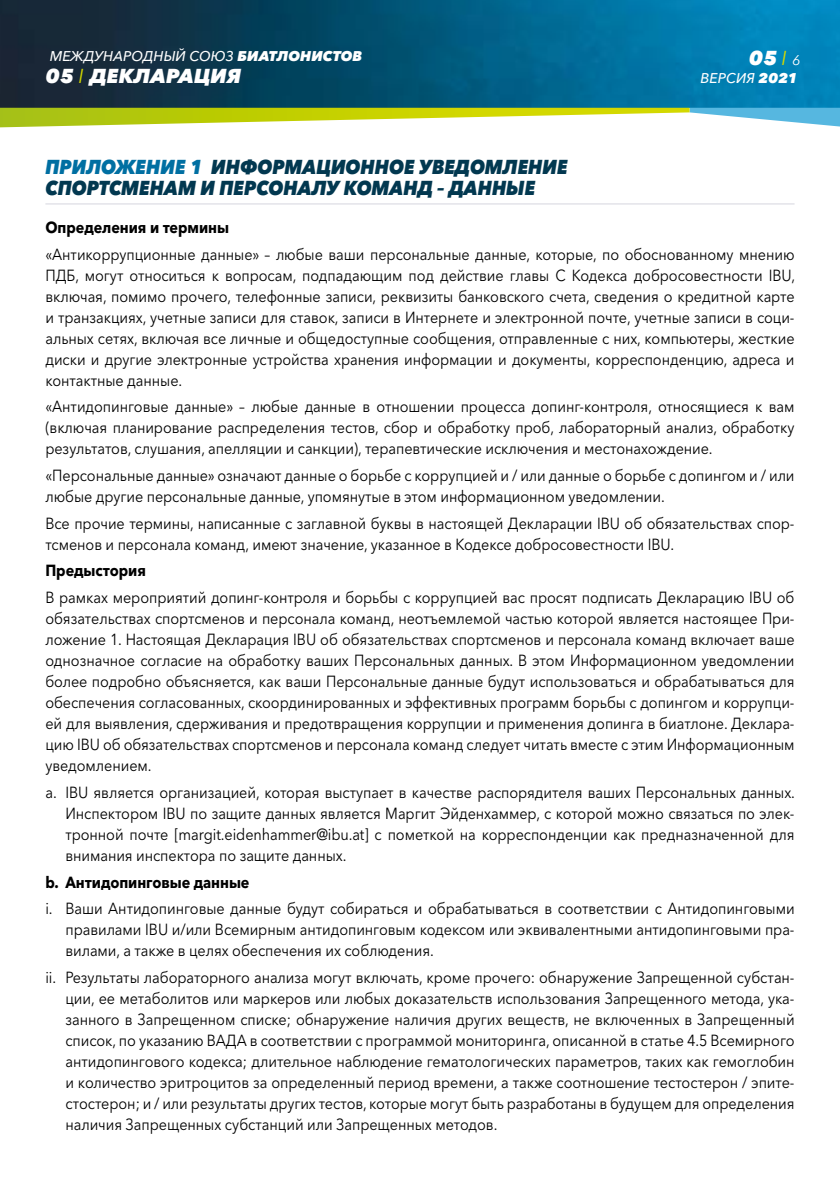
<style>
.page{position:relative;width:840px;height:1191px;background:#fff}
.page>*{position:absolute;margin:0;border:0;box-sizing:border-box;transform-origin:0 0}
.Grundtext{font:italic 800 20px/21px "Avenir Next W1 G";letter-spacing:-.005em;color:#023850;scale:.9 1}
.t1{font:italic 800 20px "Avenir Next W1 G";letter-spacing:.005em;color:#fff}
.Grundtext-2{font:16px/21px "Avenir Next W1 G";letter-spacing:-.005em;color:#000;text-align:justify;scale:.9 1}
.Grundtext-3{font:700 16px "Avenir Next W1 G";letter-spacing:-.005em;color:#000;scale:.9 1}
.t2{font:italic 500 14px "Avenir Next W1 G";letter-spacing:.005em;color:#fff}
.s1{font-weight:800}
.s2{font-weight:400;color:#d3d800}
.s3{font-weight:400;font-size:14px}
.s4{color:#006fa2}
</style>
<div class="page">
<img style="left:0;top:0;width:839px;height:108px">
<svg style="left:0;top:108px;width:839px;height:20px"></svg>
<hr style="left:45px;top:203px;width:749px;height:1px;background:#d5d6de">
<p class="t2" style="left:50px;top:48px;width:314px">MЕЖДУНАРОДНЫЙ СОЮЗ <span class="s1">БИАТЛОНИСТОВ</span></p>
<p class="t1" style="left:46px;top:64px;width:197px">05 <span class="s2">I</span> ДЕКЛАРАЦИЯ</p>
<p class="t1" style="left:748px;top:46px;width:53px">05<span class="s2">I</span> <span class="s3">6</span></p>
<p class="t2" style="left:700px;top:70px;width:98px">ВЕРСИЯ <span class="s1">2021</span></p>
<p class="Grundtext" style="left:45px;top:156px;width:581px"><span class="s4">ПРИЛОЖЕНИЕ 1</span> ИНФОРМАЦИОННОЕ УВЕДОМЛЕНИЕ<br>СПОРТСМЕНАМ И ПЕРСОНАЛУ КОМАНД – ДАННЫЕ</p>
<p class="Grundtext-3" style="left:45px;top:217px;width:205px">Определения и термины</p>
<p class="Grundtext-2" style="left:45px;top:243px;width:834px">«Антикоррупционные данные» – любые ваши персональные данные, которые, по обоснованному мнению ПДБ, могут относиться к вопросам, подпадающим под действие главы C Кодекса добросовестности IBU, включая, помимо прочего, телефонные записи, реквизиты банковского счета, сведения о кредитной карте и транзакциях, учетные записи для ставок, записи в Интернете и электронной почте, учетные записи в соци&shy;альных сетях, включая все личные и общедоступные сообщения, отправленные с них, компьютеры, жесткие диски и другие электронные устройства хранения информации и документы, корреспонденцию, адреса и контактные данные.</p>
<p class="Grundtext-2" style="left:45px;top:396px;width:833px">«Антидопинговые данные» – любые данные в отношении процесса допинг-контроля, относящиеся к вам (включая планирование распределения тестов, сбор и обработку проб, лабораторный анализ, обработку результатов, слушания, апелляции и санкции), терапевтические исключения и местонахождение.</p>
<p class="Grundtext-2" style="left:45px;top:465px;width:833px">«Персональные данные» означают данные о борьбе с коррупцией и / или данные о борьбе с допингом и / или любые другие персональные данные, упомянутые в этом информационном уведомлении.</p>
<p class="Grundtext-2" style="left:45px;top:512px;width:833px">Все прочие термины, написанные с заглавной буквы в настоящей Декларации IBU об обязательствах спор&shy;тсменов и персонала команд, имеют значение, указанное в Кодексе добросовестности IBU.</p>
<p class="Grundtext-3" style="left:45px;top:561px;width:113px">Предыстория</p>
<p class="Grundtext-2" style="left:45px;top:587px;width:833px">В рамках мероприятий допинг-контроля и борьбы с коррупцией вас просят подписать Декларацию IBU об обязательствах спортсменов и персонала команд, неотъемлемой частью которой является настоящее При&shy;ложение 1. Настоящая Декларация IBU об обязательствах спортсменов и персонала команд включает ваше однозначное согласие на обработку ваших Персональных данных. В этом Информационном уведомлении более подробно объясняется, как ваши Персональные данные будут использоваться и обрабатываться для обеспечения согласованных, скоординированных и эффективных программ борьбы с допингом и коррупци&shy;ей для выявления, сдерживания и предотвращения коррупции и применения допинга в биатлоне. Деклара&shy;цию IBU об обязательствах спортсменов и персонала команд следует читать вместе с этим Информационным уведомлением.</p>
<p class="Grundtext-2" style="left:65px;top:781px;width:811px;text-indent:-20px">a. IBU является организацией, которая выступает в качестве распорядителя ваших Персональных данных.<br>Инспектором IBU по защите данных является Маргит Эйденхаммер, с которой можно связаться по элек&shy;тронной почте [margit.eidenhammer@ibu.at] с пометкой на корреспонденции как предназначенной для внимания инспектора по защите данных.</p>
<p class="Grundtext-3" style="left:45px;top:872px;width:228px">b. Антидопинговые данные</p>
<p class="Grundtext-2" style="left:65px;top:898px;width:811px;text-indent:-20px">i. Ваши Антидопинговые данные будут собираться и обрабатываться в соответствии с Антидопинговыми правилами IBU и/или Всемирным антидопинговым кодексом или эквивалентными антидопинговыми пра&shy;вилами, а также в целях обеспечения их соблюдения.</p>
<p class="Grundtext-2" style="left:65px;top:967px;width:811px;text-indent:-20px">ii. Результаты лабораторного анализа могут включать, кроме прочего: обнаружение Запрещенной субстан&shy;ции, ее метаболитов или маркеров или любых доказательств использования Запрещенного метода, ука&shy;занного в Запрещенном списке; обнаружение наличия других веществ, не включенных в Запрещенный список, по указанию ВАДА в соответствии с программой мониторинга, описанной в статье 4.5 Всемирного антидопингового кодекса; длительное наблюдение гематологических параметров, таких как гемоглобин и количество эритроцитов за определенный период времени, а также соотношение тестостерон / эпите&shy;стостерон; и / или результаты других тестов, которые могут быть разработаны в будущем для определения наличия Запрещенных субстанций или Запрещенных методов.</p>
</div>
